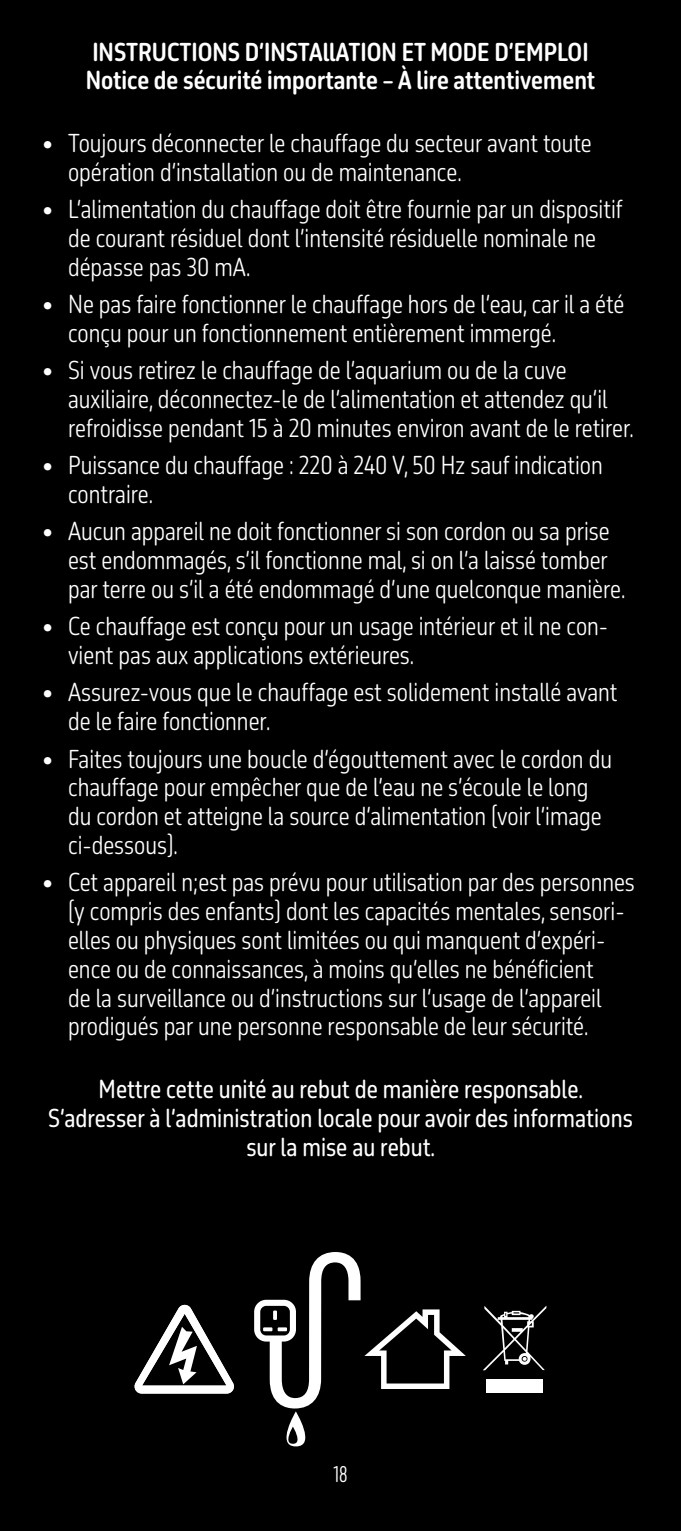
<style>
.page{position:relative;width:681px;height:1531px;background:#fff}
.page>*{position:absolute;margin:0;border:0;box-sizing:border-box;transform-origin:0 0}
.t1{font:300 24px/28.8px "October Cond Std";color:#fff}
.t2{font:24px/28.8px "October Cond Std";color:#fff;text-align:center}
.t3{font:24px/28.8px "October Cond Std Bld";color:#fff}
.t4{font:300 21px "October Comp Std";color:#fff}
</style>
<div class="page">
<div style="left:0;top:0;width:680px;height:1531px;background:#000"></div>
<svg style="left:483px;top:1306px;width:63px;height:64px"></svg>
<div style="left:486px;top:1379px;width:56px;height:14px;background:#fff"></div>
<svg style="left:134px;top:1305px;width:100px;height:88px"></svg>
<svg style="left:254px;top:1252px;width:211px;height:194px"></svg>
<p class="t3" style="left:86px;top:37px;width:511px">INSTRUCTIONS D’INSTAllATION ET MODE D’EMPLOI<br>Notice de sécurité importante – À lire attentivement</p>
<p class="t1" style="left:68px;top:129px;width:525px;text-indent:-26px">• Toujours déconnecter le chauffage du secteur avant toute opération d’installation ou de maintenance.</p>
<p class="t1" style="left:68px;top:195px;width:556px;text-indent:-26px">• L’alimentation du chauffage doit être fournie par un dispositif de courant résiduel dont l’intensité résiduelle nominale ne dépasse pas 30 mA.</p>
<p class="t1" style="left:68px;top:290px;width:557px;text-indent:-26px">• Ne pas faire fonctionner le chauffage hors de l’eau, car il a été conçu pour un fonctionnement entièrement immergé.</p>
<p class="t1" style="left:68px;top:356px;width:567px;text-indent:-26px">• Si vous retirez le chauffage de l’aquarium ou de la cuve auxiliaire, déconnectez-le de l’alimentation et attendez qu’il refroidisse pendant 15 à 20 minutes environ avant de le retirer.</p>
<p class="t1" style="left:68px;top:451px;width:536px;text-indent:-26px">• Puissance du chauffage : 220 à 240 V, 50 Hz sauf indication contraire.</p>
<p class="t1" style="left:68px;top:517px;width:558px;text-indent:-26px">• Aucun appareil ne doit fonctionner si son cordon ou sa prise est endommagés, s’il fonctionne mal, si on l’a laissé tomber par terre ou s’il a été endommagé d’une quelconque manière.</p>
<p class="t1" style="left:68px;top:612px;width:541px;text-indent:-26px">• Ce chauffage est conçu pour un usage intérieur et il ne con&shy;vient pas aux applications extérieures.</p>
<p class="t1" style="left:68px;top:678px;width:550px;text-indent:-26px">• Assurez-vous que le chauffage est solidement installé avant de le faire fonctionner.</p>
<p class="t1" style="left:68px;top:744px;width:545px;text-indent:-26px">• Faites toujours une boucle d’égouttement avec le cordon du chauffage pour empêcher que de l’eau ne s’écoule le long du cordon et atteigne la source d’alimentation (voir l’image ci-dessous).</p>
<p class="t1" style="left:68px;top:868px;width:568px;text-indent:-26px">• Cet appareil n;est pas prévu pour utilisation par des personnes (y compris des enfants) dont les capacités mentales, sensori&shy;elles ou physiques sont limitées ou qui manquent d’expéri&shy;ence ou de connaissances, à moins qu’elles ne bénéficient<br>de la surveillance ou d’instructions sur l’usage de l’appareil prodigués par une personne responsable de leur sécurité.</p>
<p class="t2" style="left:48px;top:1074px;width:586px">Mettre cette unité au rebut de manière responsable.<br>S’adresser à l’administration locale pour avoir des informations sur la mise au rebut.</p>
<p class="t4" style="left:333px;top:1461px;width:16px">18</p>
</div>
